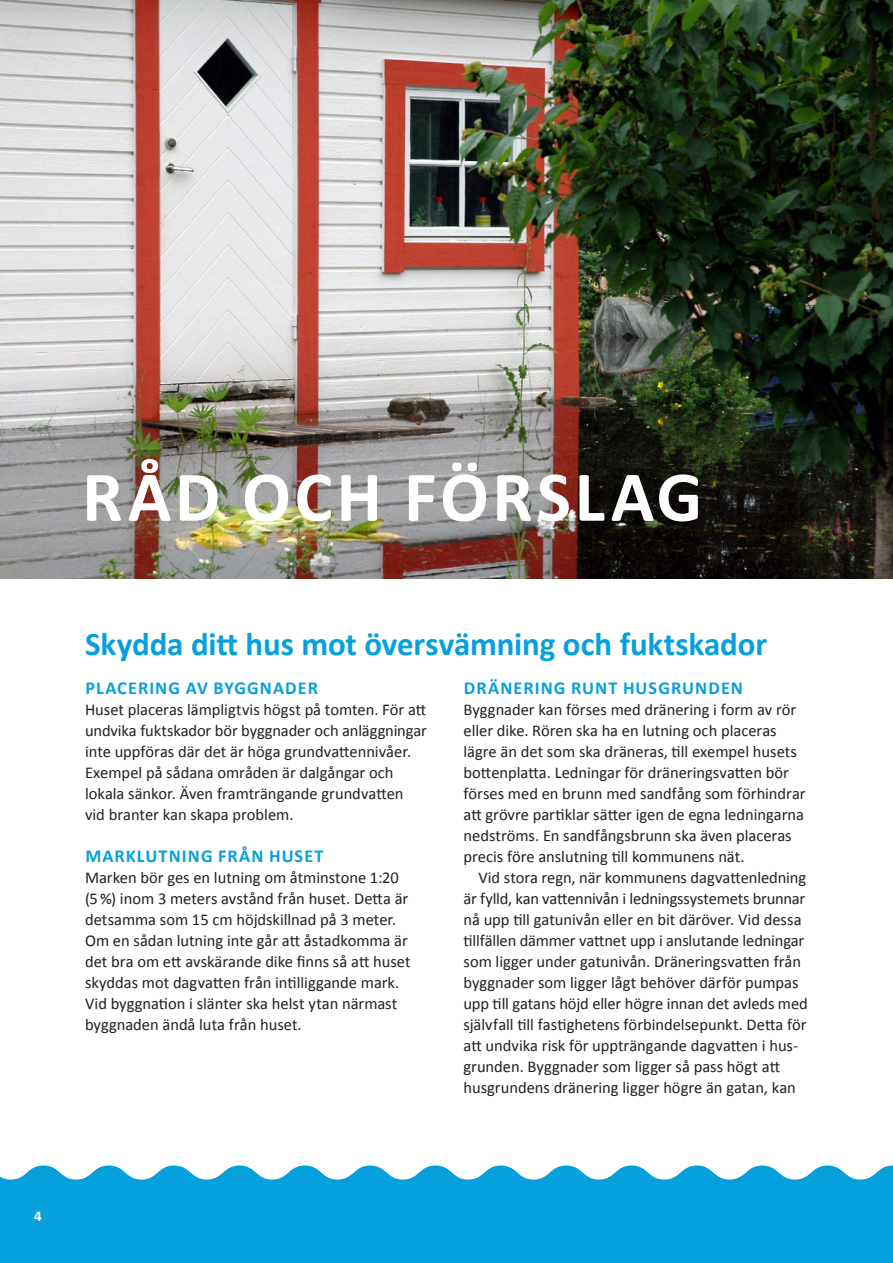
<style>
.page{position:relative;width:893px;height:1263px;background:#fff}
.page>*{position:absolute;margin:0;border:0;box-sizing:border-box;transform-origin:0 0}
.Rubrik_48pkt{font:700 72px "Calibri";letter-spacing:.05em;color:#fff}
.Stor_rubrik{font:700 33px "Calibri";letter-spacing:-.005em;color:#06a0dc}
.NY-Underrubrik{font:700 18.3px "Calibri";letter-spacing:.06em;color:#06a0dc}
.NY-Brödtext_utan_ind{font:16.5px/21px "Calibri";color:#231f20}
.NY-Brödtext_med_indr{font:16.5px/21px "Calibri";letter-spacing:-.005em;color:#231f20}
.t1{font:700 15px "Calibri";color:#fff}
</style>
<div class="page">
<div style="left:0;top:1218px;width:893px;height:45px;background:#06a0dc"></div>
<svg style="left:0;top:1166px;width:893px;height:52px;background:#26ace0"></svg>
<img style="left:0;top:0;width:893px;height:578px">
<p class="Rubrik_48pkt" style="left:82px;top:452px;width:622px">RÅD OCH FÖRSLAG</p>
<p class="Stor_rubrik" style="left:85px;top:623px;width:684px">Skydda ditt hus mot översvämning och fuktskador</p>
<p class="NY-Underrubrik" style="left:85px;top:676px;width:234px">PLACERING AV BYGGNADER</p>
<p class="NY-Brödtext_utan_ind" style="left:85px;top:698px;width:343px">Huset placeras lämpligtvis högst på tomten. För att undvika fuktskador bör byggnader och anläggningar inte uppföras där det är höga grundvattennivåer.<br>Exempel på sådana områden är dalgångar och lokala sänkor. Även framträngande grundvatten vid branter kan skapa problem.</p>
<p class="NY-Underrubrik" style="left:85px;top:844px;width:240px">MARKLUTNING FRÅN HUSET</p>
<p class="NY-Brödtext_utan_ind" style="left:85px;top:866px;width:327px">Marken bör ges en lutning om åtminstone 1:20 (5%) inom 3 meters avstånd från huset. Detta är detsamma som 15 cm höjdskillnad på 3 meter.<br>Om en sådan lutning inte går att åstadkomma är det bra om ett avskärande dike finns så att huset skyddas mot dagvatten från intilliggande mark.<br>Vid byggnation i slänter ska helst ytan närmast byggnaden ändå luta från huset.</p>
<p class="NY-Underrubrik" style="left:464px;top:676px;width:281px">DRÄNERING RUNT HUSGRUNDEN</p>
<p class="NY-Brödtext_utan_ind" style="left:463px;top:698px;width:344px">Byggnader kan förses med dränering i form av rör eller dike. Rören ska ha en lutning och placeras lägre än det som ska dräneras, till exempel husets bottenplatta. Ledningar för dräneringsvatten bör förses med en brunn med sandfång som förhindrar att grövre partiklar sätter igen de egna ledningarna nedströms. En sandfångsbrunn ska även placeras precis före anslutning till kommunens nät.</p>
<p class="NY-Brödtext_med_indr" style="left:463px;top:866px;width:346px;text-indent:15px">Vid stora regn, när kommunens dagvattenledning är fylld, kan vattennivån i ledningssystemets brunnar nå upp till gatunivån eller en bit däröver. Vid dessa tillfällen dämmer vattnet upp i anslutande ledningar som ligger under gatunivån. Dräneringsvatten från byggnader som ligger lågt behöver därför pumpas upp till gatans höjd eller högre innan det avleds med självfall till fastighetens förbindelsepunkt. Detta för att undvika risk för uppträngande dagvatten i hus&shy;grunden. Byggnader som ligger så pass högt att husgrundens dränering ligger högre än gatan, kan</p>
<p class="t1" style="left:34px;top:1207px;width:9px">4</p>
</div>
